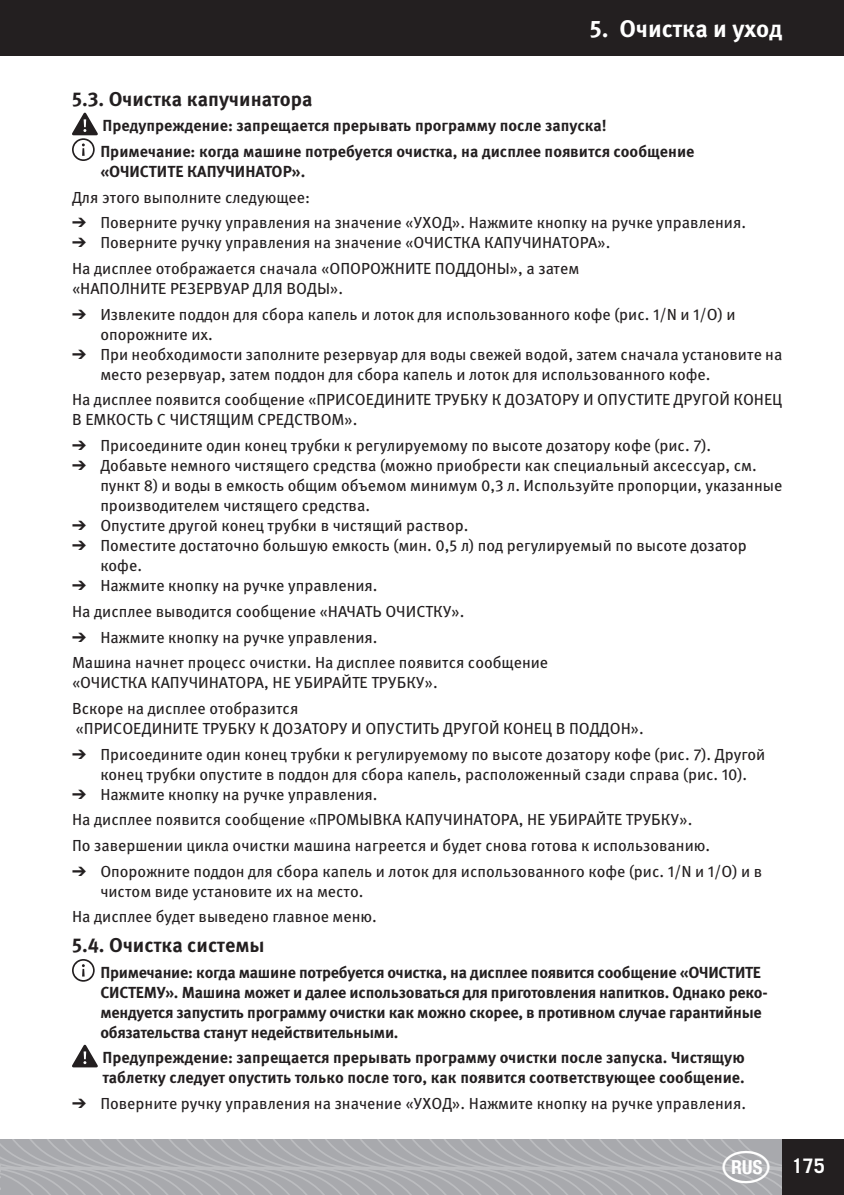
<style>
.page{position:relative;width:844px;height:1195px;background:#fff}
.page>*{position:absolute;margin:0;border:0;box-sizing:border-box;transform-origin:0 0}
.t1{font:700 24px "Meta Pro";color:#fff}
.t2{font:700 20px "Meta Pro";color:#231f20}
.t3{font:700 20px "Trade Gothic LT Std";color:#fff}
.t4{font:16px/20px "Meta Pro";color:#231f20}
.t5{font:700 16px/20px "Meta Pro";letter-spacing:-.015em;color:#231f20}
.s1{font-weight:700}
</style>
<div class="page">
<svg style="left:72px;top:113px;width:26px;height:48px"></svg>
<svg style="left:72px;top:959px;width:23px;height:22px"></svg>
<svg style="left:72px;top:1044px;width:26px;height:23px"></svg>
<div style="left:0;top:0;width:844px;height:55px;background:#231f20"></div>
<svg style="left:1px;top:1139px;width:781px;height:56px;background:#acadb1"></svg>
<div style="left:783px;top:1139px;width:61px;height:56px;background:#231f20"></div>
<svg style="left:0;top:1139px;width:1px;height:56px"></svg>
<svg style="left:723px;top:1150px;width:47px;height:32px;background:#aeafb2"></svg>
<p class="t1" style="left:590px;top:14px;width:194px">5. Очистка и уход</p>
<p class="t2" style="left:72px;top:86px;width:242px">5.3. Очистка капучинатора</p>
<p class="t5" style="left:100px;top:113px;width:596px;line-height:25.6px">Предупреждение: запрещается прерывать программу после запуска!<br>Примечание: когда машине потребуется очистка, на дисплее появится сообщение</p>
<p class="t4" style="left:72px;top:159px;width:240px;line-height:25.6px;text-align:right"><span class="s1">«ОЧИСТИТЕ КАПУЧИНАТОР».<br></span>Для этого выполните следующее:</p>
<p class="t4" style="left:72px;top:213px;width:676px">➔ Поверните ручку управления на значение «УХОД». Нажмите кнопку на ручке управления.</p>
<p class="t4" style="left:72px;top:230px;width:540px;line-height:25.6px">➔ Поверните ручку управления на значение «ОЧИСТКА КАПУЧИНАТОРА».<br>На дисплее отображается сначала «ОПОРОЖНИТЕ ПОДДОНЫ», а затем</p>
<p class="t4" style="left:72px;top:278px;width:273px">«НАПОЛНИТЕ РЕЗЕРВУАР ДЛЯ ВОДЫ».</p>
<p class="t4" style="left:100px;top:304px;width:637px;text-indent:-28px">➔ Извлеките поддон для сбора капель и лоток для использованного кофе (рис. 1/N и 1/O) и опорожните их.</p>
<p class="t4" style="left:100px;top:344px;width:684px;text-indent:-28px">➔ При необходимости заполните резервуар для воды свежей водой, затем сначала установите на место резервуар, затем поддон для сбора капель и лоток для использованного кофе.</p>
<p class="t4" style="left:72px;top:390px;width:712px">На дисплее появится сообщение «ПРИСОЕДИНИТЕ ТРУБКУ К ДОЗАТОРУ И ОПУСТИТЕ ДРУГОЙ КОНЕЦ<br>В ЕМКОСТЬ С ЧИСТЯЩИМ СРЕДСТВОМ».</p>
<p class="t4" style="left:72px;top:435px;width:641px">➔ Присоедините один конец трубки к регулируемому по высоте дозатору кофе (рис. 7).</p>
<p class="t4" style="left:100px;top:455px;width:684px;text-indent:-28px">➔ Добавьте немного чистящего средства (можно приобрести как специальный аксессуар, см. пункт 8) и воды в емкость общим объемом минимум 0,3 л. Используйте пропорции, указанные производителем чистящего средства.</p>
<p class="t4" style="left:72px;top:515px;width:398px">➔ Опустите другой конец трубки в чистящий раствор.</p>
<p class="t4" style="left:100px;top:535px;width:648px;text-indent:-28px">➔ Поместите достаточно большую емкость (мин. 0,5 л) под регулируемый по высоте дозатор кофе.</p>
<p class="t4" style="left:72px;top:573px;width:394px;line-height:25.6px">➔ Нажмите кнопку на ручке управления.<br>На дисплее выводится сообщение «НАЧАТЬ ОЧИСТКУ».</p>
<p class="t4" style="left:72px;top:624px;width:478px;line-height:25.6px">➔ Нажмите кнопку на ручке управления.<br>Машина начнет процесс очистки. На дисплее появится сообщение</p>
<p class="t4" style="left:72px;top:670px;width:367px;line-height:25.6px">«ОЧИСТКА КАПУЧИНАТОРА, НЕ УБИРАЙТЕ ТРУБКУ».<br>Вскоре на дисплее отобразится</p>
<p class="t4" style="left:76px;top:718px;width:570px">«ПРИСОЕДИНИТЕ ТРУБКУ К ДОЗАТОРУ И ОПУСТИТЬ ДРУГОЙ КОНЕЦ В ПОДДОН».</p>
<p class="t4" style="left:100px;top:744px;width:666px;text-indent:-28px">➔ Присоедините один конец трубки к регулируемому по высоте дозатору кофе (рис. 7). Другой конец трубки опустите в поддон для сбора капель, расположенный сзади справа (рис. 10).</p>
<p class="t4" style="left:72px;top:781px;width:640px;line-height:25.6px">➔ Нажмите кнопку на ручке управления.<br>На дисплее появится сообщение «ПРОМЫВКА КАПУЧИНАТОРА, НЕ УБИРАЙТЕ ТРУБКУ».<br>По завершении цикла очистки машина нагреется и будет снова готова к использованию.</p>
<p class="t4" style="left:100px;top:861px;width:663px;text-indent:-28px">➔ Опорожните поддон для сбора капель и лоток для использованного кофе (рис. 1/N и 1/O) и в чистом виде установите их на место.</p>
<p class="t4" style="left:72px;top:906px;width:306px">На дисплее будет выведено главное меню.</p>
<p class="t2" style="left:72px;top:932px;width:194px">5.4. Очистка системы</p>
<p class="t5" style="left:100px;top:962px;width:669px">Примечание: когда машине потребуется очистка, на дисплее появится сообщение «ОЧИСТИТЕ СИСТЕМУ». Машина может и далее использоваться для приготовления напитков. Однако реко&shy;мендуется запустить программу очистки как можно скорее, в противном случае гарантийные обязательства станут недействительными.</p>
<p class="t5" style="left:103px;top:1048px;width:644px">Предупреждение: запрещается прерывать программу очистки после запуска. Чистящую таблетку следует опустить только после того, как появится соответствующее сообщение.</p>
<p class="t4" style="left:72px;top:1093px;width:676px">➔ Поверните ручку управления на значение «УХОД». Нажмите кнопку на ручке управления.</p>
<p class="t3" style="left:792px;top:1153px;width:35px">175</p>
</div>
